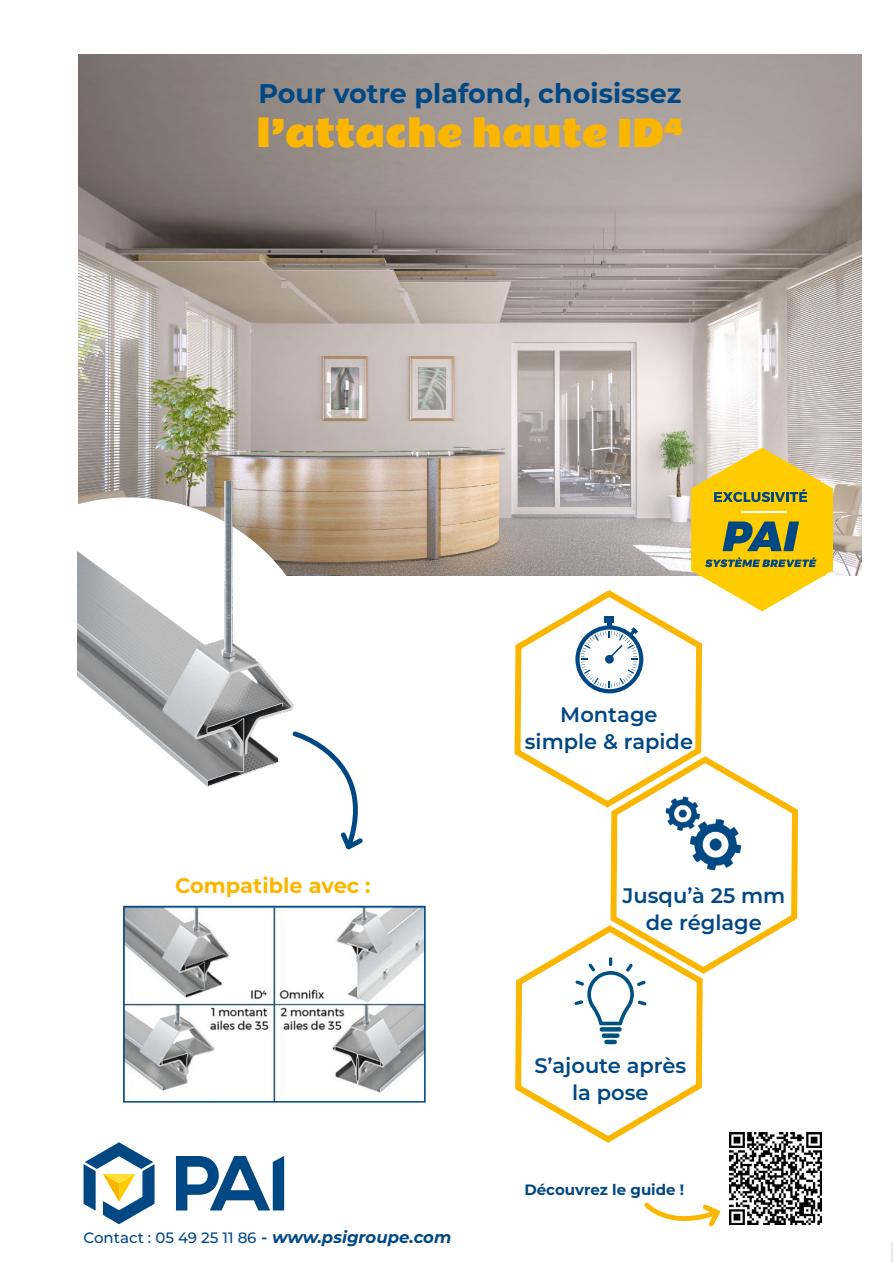
<style>
.page{position:relative;width:893px;height:1263px;background:#fff}
.page>*{position:absolute;margin:0;border:0;box-sizing:border-box;transform-origin:0 0}
.t1{font:36px "Rammetto One";color:#fab600}
.t2{font:700 27px "Montserrat";color:#004884}
.t3{font:600 21px/27px "Montserrat";color:#004884;text-align:center}
.t4{font:700 21px "Montserrat";color:#fab600}
.t5{font:500 15px "Montserrat";color:#004884}
.t6{font:700 15px "Montserrat";color:#004884}
.s1{font-weight:600;font-size:16.5px}
.s2{font-weight:700;font-style:italic;font-size:16.5px}
</style>
<div class="page">
<img style="left:78px;top:54px;width:783px;height:522px">
<svg style="left:77px;top:468px;width:279px;height:438px"></svg>
<img style="left:78px;top:481px;width:329px;height:413px">
<svg style="left:290px;top:729px;width:90px;height:125px"></svg>
<svg style="left:511px;top:448px;width:322px;height:698px"></svg>
<img style="left:730px;top:1132px;width:92px;height:92px">
<img style="left:126px;top:909px;width:297px;height:190px">
<div style="left:123px;top:906px;width:303px;height:196px;border:2px solid #004982"></div>
<svg style="left:644px;top:1202px;width:76px;height:25px"></svg>
<svg style="left:84px;top:1142px;width:71px;height:82px"></svg>
<svg style="left:176px;top:1156px;width:108px;height:54px"></svg>
<svg style="left:892px;top:1243px;width:1px;height:20px"></svg>
<p class="t2" style="left:258px;top:74px;width:424px">Pour votre plafond, choisissez</p>
<h1 class="t1" style="left:256px;top:104px;width:428px">l’attache haute ID<sup>4</sup></h1>
<p class="t4" style="left:175px;top:870px;width:197px">Compatible avec :</p>
<p class="t5" style="left:84px;top:1227px;width:369px">Contact : 05 49 25 11 86 <span class="s1">-</span> <span class="s2">www.psigroupe.com</span></p>
<p class="t3" style="left:525px;top:700px;width:170px">Montage simple &amp; rapide</p>
<p class="t3" style="left:622px;top:881px;width:164px">Jusqu’à 25 mm de réglage</p>
<p class="t3" style="left:535px;top:1051px;width:153px">S’ajoute après la pose</p>
<p class="t6" style="left:524px;top:1178px;width:161px">Découvrez le guide !</p>
</div>
